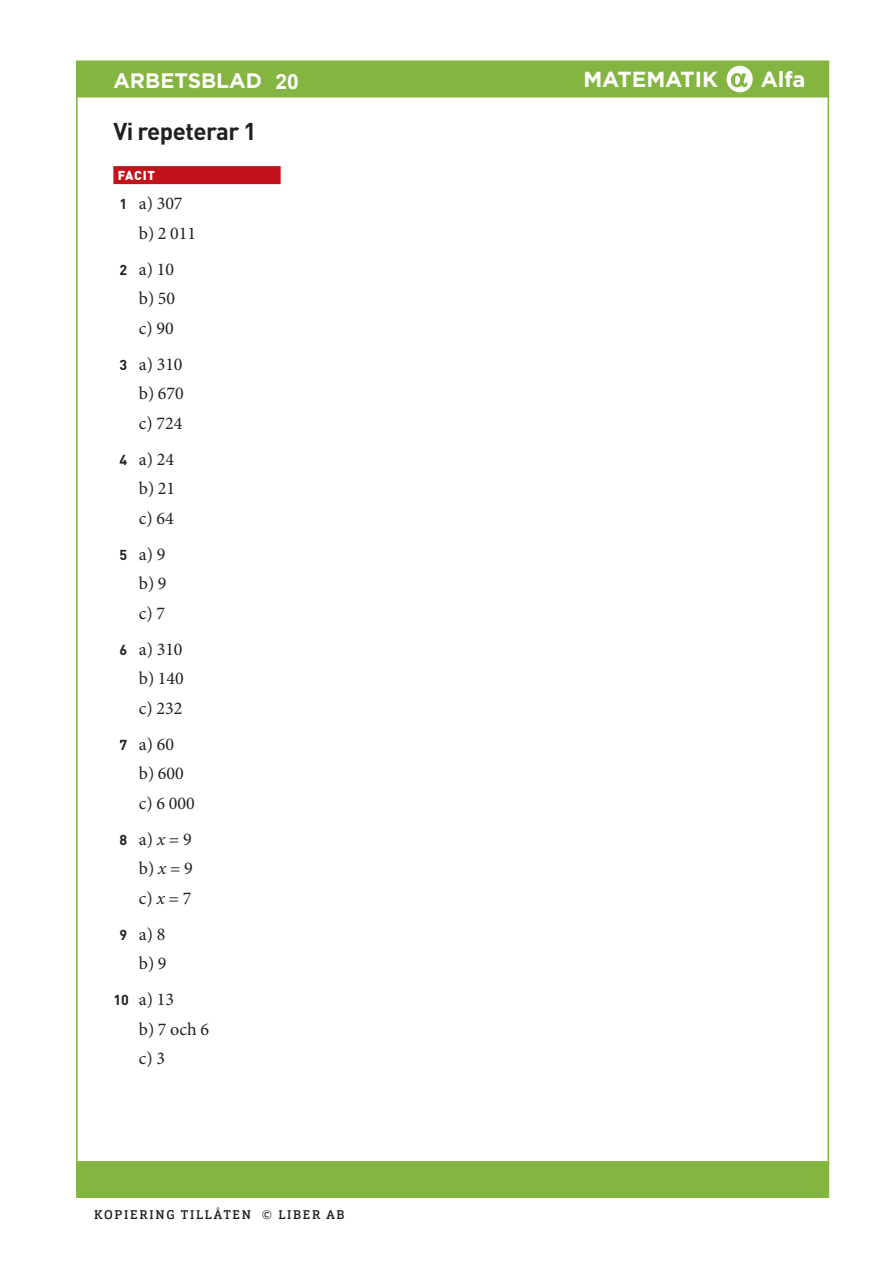
<style>
.page{position:relative;width:893px;height:1263px;background:#fff}
.page>*{position:absolute;margin:0;border:0;box-sizing:border-box;transform-origin:0 0}
.R_OH{font:700 24px "DIN Pro";letter-spacing:-.02em;color:#231f20}
.t1{font:700 21.9px "Gotham";color:#fff}
.t2{font:700 21px "Gotham";color:#fff}
.Antal_ratt{font:700 21px "Arial";color:#fff}
.Uppgift_bc{font:18px "Minion Pro";color:#231f20}
.Uppgift{font:18px "Minion Pro";color:#231f20}
.R_Facit_2{font:900 12.75px "DIN Pro";letter-spacing:.055em;color:#fff}
.t3{font:500 12.45px "Orgon Slab";letter-spacing:.14em;color:#231f20}
.t4{font:700 9px "DIN Pro";letter-spacing:.11em;color:#231f20}
.s1{font-family:"DIN Pro";font-weight:700;font-size:14.25px}
.s2{font-style:italic}
</style>
<div class="page">
<div style="left:77px;top:61px;width:751px;height:36px;background:#84b540"></div>
<div style="left:77px;top:1162px;width:751px;height:35px;background:#84b540"></div>
<div style="left:76px;top:1161px;width:753px;height:37px;border:2px solid #84b540"></div>
<div style="left:727px;top:66px;width:26px;height:26px;background:#fff;border-radius:50%"></div>
<div style="left:113px;top:166px;width:168px;height:18px;background:#c4121a"></div>
<svg style="left:731px;top:73px;width:17px;height:15px"></svg>
<p class="t2" style="left:113px;top:67px;width:150px">ARBETSBLAD</p>
<p class="R_OH" style="left:113px;top:115px;width:145px">Vi repeterar 1</p>
<p class="R_Facit_2" style="left:118px;top:166px;width:39px">FACIT</p>
<p class="Uppgift_bc" style="left:119px;top:191px;width:65px"><span class="s1">1</span> a) 307</p>
<p class="Uppgift" style="left:139px;top:221px;width:59px">b) 2 011</p>
<p class="Uppgift_bc" style="left:119px;top:257px;width:56px"><span class="s1">2</span> a) 10</p>
<p class="Uppgift_bc" style="left:139px;top:286px;width:38px">b) 50</p>
<p class="Uppgift" style="left:139px;top:316px;width:36px">c) 90</p>
<p class="Uppgift_bc" style="left:119px;top:352px;width:65px"><span class="s1">3</span> a) 310</p>
<p class="Uppgift_bc" style="left:139px;top:381px;width:46px">b) 670</p>
<p class="Uppgift" style="left:139px;top:411px;width:45px">c) 724</p>
<p class="Uppgift_bc" style="left:119px;top:447px;width:56px"><span class="s1">4</span> a) 24</p>
<p class="Uppgift_bc" style="left:139px;top:476px;width:38px">b) 21</p>
<p class="Uppgift" style="left:139px;top:506px;width:36px">c) 64</p>
<p class="Uppgift_bc" style="left:119px;top:542px;width:47px"><span class="s1">5</span> a) 9</p>
<p class="Uppgift_bc" style="left:139px;top:571px;width:29px">b) 9</p>
<p class="Uppgift" style="left:139px;top:601px;width:28px">c) 7</p>
<p class="Uppgift_bc" style="left:119px;top:637px;width:65px"><span class="s1">6</span> a) 310</p>
<p class="Uppgift_bc" style="left:139px;top:666px;width:46px">b) 140</p>
<p class="Uppgift" style="left:139px;top:696px;width:45px">c) 232</p>
<p class="Uppgift_bc" style="left:119px;top:732px;width:56px"><span class="s1">7</span> a) 60</p>
<p class="Uppgift_bc" style="left:139px;top:761px;width:46px">b) 600</p>
<p class="Uppgift" style="left:139px;top:791px;width:57px">c) 6 000</p>
<p class="Uppgift_bc" style="left:119px;top:827px;width:74px"><span class="s1">8</span> a) <span class="s2">x</span> = 9</p>
<p class="Uppgift_bc" style="left:139px;top:856px;width:55px">b) <span class="s2">x</span> = 9</p>
<p class="Uppgift" style="left:139px;top:886px;width:54px">c) <span class="s2">x</span> = 7</p>
<p class="Uppgift_bc" style="left:119px;top:922px;width:47px"><span class="s1">9</span> a) 8</p>
<p class="Uppgift" style="left:139px;top:951px;width:29px">b) 9</p>
<p class="Uppgift_bc" style="left:113px;top:987px;width:62px"><span class="s1">10</span> a) 13</p>
<p class="Uppgift_bc" style="left:139px;top:1017px;width:72px">b) 7 och 6</p>
<p class="Uppgift_bc" style="left:139px;top:1046px;width:28px">c) 3</p>
<p class="Antal_ratt" style="left:276px;top:67px;width:25px">20</p>
<p class="t4" style="left:115px;top:1201px;width:83px">HEJ © LIBER AB</p>
<p class="t3" style="left:94px;top:1206px;width:252px">KOPIERING TILLÅTEN © LIBER AB</p>
<p class="t1" style="left:583px;top:65px;width:136px">MATEMATIK</p>
<p class="t1" style="left:761px;top:64px;width:46px">Alfa</p>
</div>
